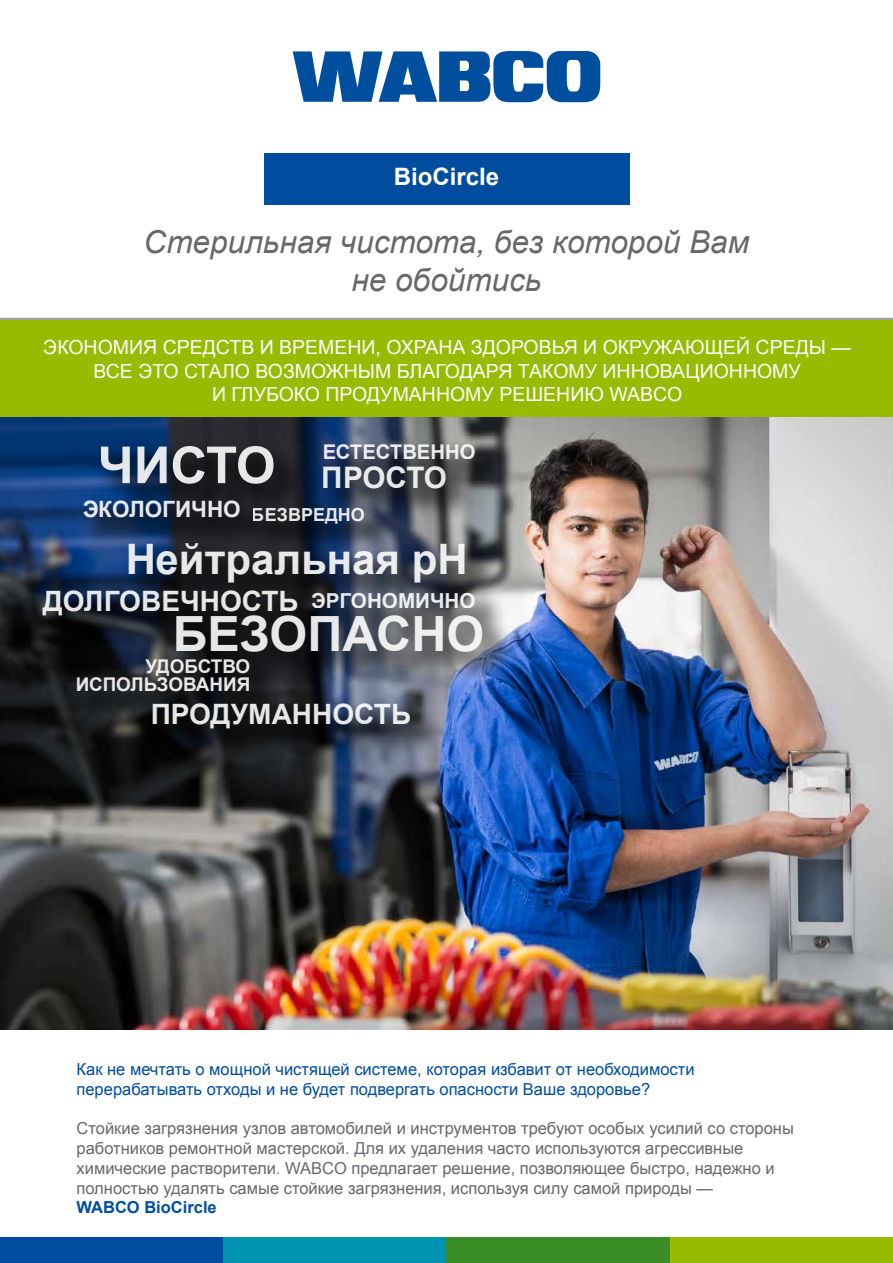
<style>
.page{position:relative;width:893px;height:1263px;background:#fff}
.page>*{position:absolute;margin:0;border:0;box-sizing:border-box;transform-origin:0 0}
.t1{font:700 51px "Arial";letter-spacing:-.015em;color:#fff}
.t2{font:700 48.6px "Arial";color:#fff}
.t3{font:700 42px "Arial";color:#fff}
.t4{font:italic 31.5px/37.8px "Arial";color:#68676c;text-align:center}
.t5{font:700 29.7px "Arial";letter-spacing:-.015em;color:#fff}
.t6{font:700 28.05px "Arial";color:#fff}
.t7{font:700 24px "Arial";color:#fff}
.t8{font:700 22.5px "Arial";color:#fff}
.t9{font:700 20.7px "Arial";color:#fff}
.t10{font:700 20.25px "Arial";color:#fff}
.t11{font:19.5px/23.4px "Arial";color:#fff;text-align:center}
.t12{font:700 18.9px/18px "Arial";color:#fff;text-align:right}
.t13{font:16.5px/19.8px "Arial";color:#68676c}
.t14{font:16.5px/19.8px "Arial";color:#004d9f}
.t15{font:700 16.5px "Arial";color:#004d9f}
</style>
<div class="page">
<div style="left:0;top:1237px;width:223px;height:26px;background:#004d9f"></div>
<div style="left:223px;top:1237px;width:223px;height:26px;background:#0093b1"></div>
<div style="left:446px;top:1237px;width:224px;height:26px;background:#3b8e27"></div>
<div style="left:670px;top:1237px;width:223px;height:26px;background:#98ba00"></div>
<svg style="left:293px;top:51px;width:307px;height:51px"></svg>
<img style="left:0;top:417px;width:893px;height:612px">
<div style="left:0;top:319px;width:893px;height:98px;background:#98ba00"></div>
<hr style="left:0;top:318px;width:893px;height:2px;background:#9e9fa2">
<div style="left:36px;top:437px;width:480px;height:325px;background:#000;opacity:.5"></div>
<div style="left:264px;top:153px;width:365px;height:51px;background:#004d9f"></div>
<h3 class="t7" style="left:394px;top:160px;width:107px">BioCircle</h3>
<h3 class="t4" style="left:144px;top:224px;width:607px">Стерильная чистота, без которой Вам не обойтись</h3>
<p class="t11" style="left:43px;top:336px;width:809px">ЭКОНОМИЯ СРЕДСТВ И ВРЕМЕНИ, ОХРАНА ЗДОРОВЬЯ И ОКРУЖАЮЩЕЙ СРЕДЫ —<br>ВСЕ ЭТО СТАЛО ВОЗМОЖНЫМ БЛАГОДАРЯ ТАКОМУ ИННОВАЦИОННОМУ<br>И ГЛУБОКО ПРОДУМАННОМУ РЕШЕНИЮ WABCO</p>
<p class="t10" style="left:322px;top:438px;width:155px">ЕСТЕСТВЕННО</p>
<h3 class="t5" style="left:322px;top:458px;width:127px">ПРОСТО</h3>
<h1 class="t1" style="left:98px;top:431px;width:179px">ЧИСТО</h1>
<h3 class="t8" style="left:82px;top:494px;width:284px">ЭКОЛОГИЧНО <sub>БЕЗВРЕДНО</sub></h3>
<h3 class="t3" style="left:125px;top:531px;width:344px">Нейтральная pH</h3>
<p class="t9" style="left:311px;top:587px;width:166px">ЭРГОНОМИЧНО</p>
<h2 class="t2" style="left:172px;top:601px;width:313px">БЕЗОПАСНО</h2>
<p class="t12" style="left:75px;top:658px;width:176px">УДОБСТВО<br>ИСПОЛЬЗОВАНИЯ</p>
<h3 class="t6" style="left:43px;top:582px;width:257px">ДОЛГОВЕЧНОСТЬ</h3>
<h3 class="t6" style="left:150px;top:696px;width:262px">ПРОДУМАННОСТЬ</h3>
<p class="t14" style="left:77px;top:1059px;width:619px">Как не мечтать о мощной чистящей системе, которая избавит от необходимости перерабатывать отходы и не будет подвергать опасности Ваше здоровье?</p>
<p class="t13" style="left:77px;top:1119px;width:719px">Стойкие загрязнения узлов автомобилей и инструментов требуют особых усилий со стороны работников ремонтной мастерской. Для их удаления часто используются агрессивные химические растворители. WABCO предлагает решение, позволяющее быстро, надежно и полностью удалять самые стойкие загрязнения, используя силу самой природы —</p>
<p class="t15" style="left:77px;top:1196px;width:142px">WABCO BioCircle</p>
</div>
